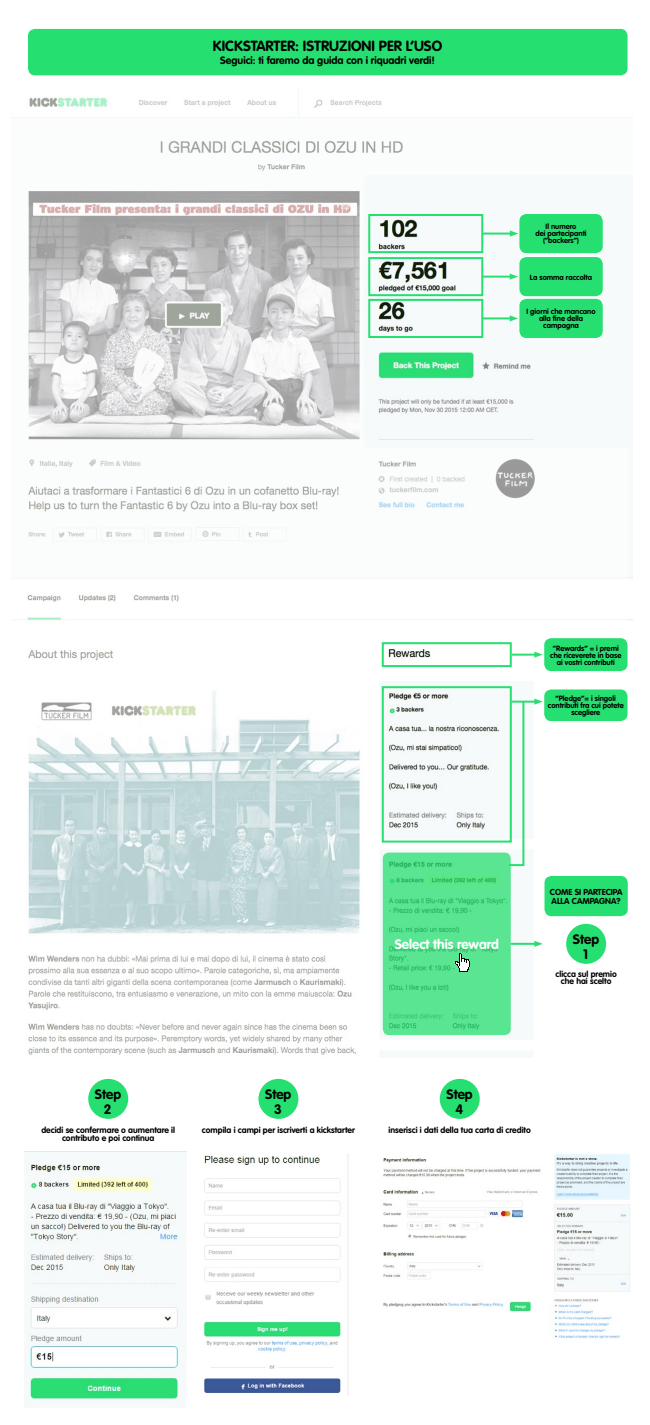
<style>
.page{position:relative;width:650px;height:1425px;background:#fff}
.page>*{position:absolute;margin:0;border:0;box-sizing:border-box;transform-origin:0 0}
.t1{font:700 14.5px "VAG Rounded Std";color:#000}
.t2{font:700 13.5px "VAG Rounded Std";color:#000}
.t3{font:700 13.5px "VAG Rounded Std";color:#fff}
.t4{font:700 10.5px "VAG Rounded Std";color:#000}
.t5{font:700 8.5px/9px "VAG Rounded Std";color:#000}
.t6{font:700 7.5px/7px "VAG Rounded Std";color:#000;text-align:center}
</style>
<div class="page">
<img style="left:368px;top:214px;width:264px;height:843px">
<div style="left:519px;top:214px;width:84px;height:39px;background:#25df70;border-radius:7px"></div>
<div style="left:28px;top:29px;width:600px;height:46px;background:#25df70;border-radius:7px"></div>
<div style="left:544px;top:638px;width:84px;height:33px;background:#25df70;border-radius:7px"></div>
<div style="left:544px;top:689px;width:84px;height:32px;background:#25df70;border-radius:7px"></div>
<div style="left:566px;top:924px;width:40px;height:40px;background:#25df70;border-radius:50%"></div>
<div style="left:88px;top:1079px;width:40px;height:40px;background:#25df70;border-radius:50%"></div>
<div style="left:258px;top:1079px;width:40px;height:40px;background:#25df70;border-radius:50%"></div>
<div style="left:440px;top:1079px;width:40px;height:40px;background:#25df70;border-radius:50%"></div>
<div style="left:545px;top:876px;width:83px;height:40px;background:#25df70;border-radius:7px"></div>
<div style="left:519px;top:257px;width:84px;height:39px;background:#25df70;border-radius:7px"></div>
<div style="left:519px;top:299px;width:84px;height:39px;background:#25df70;border-radius:7px"></div>
<hr style="left:482px;top:233px;width:31px;height:2px;background:#2ade73">
<svg style="left:510px;top:231px;width:8px;height:6px"></svg>
<hr style="left:512px;top:654px;width:26px;height:2px;background:#2ade73">
<svg style="left:534px;top:652px;width:9px;height:6px"></svg>
<hr style="left:511px;top:943px;width:27px;height:2px;background:#2ade73">
<svg style="left:534px;top:941px;width:9px;height:6px"></svg>
<hr style="left:511px;top:701px;width:27px;height:2px;background:#2ade73">
<svg style="left:534px;top:699px;width:9px;height:6px"></svg>
<hr style="left:482px;top:276px;width:31px;height:2px;background:#2ade73">
<svg style="left:510px;top:274px;width:8px;height:6px"></svg>
<hr style="left:482px;top:317px;width:31px;height:2px;background:#2ade73">
<svg style="left:510px;top:315px;width:8px;height:6px"></svg>
<div style="left:368px;top:214px;width:115px;height:39px;border:2px solid #25df70"></div>
<div style="left:368px;top:257px;width:115px;height:39px;border:2px solid #25df70"></div>
<div style="left:368px;top:299px;width:115px;height:39px;border:2px solid #25df70"></div>
<div style="left:382px;top:642px;width:130px;height:25px;border:2px solid #25df70"></div>
<div style="left:382px;top:686px;width:130px;height:157px;border:2px solid #25df70"></div>
<svg style="left:383px;top:853px;width:128px;height:182px;fill:#59e592"></svg>
<svg style="left:507px;top:700px;width:18px;height:167px"></svg>
<svg style="left:455px;top:954px;width:15px;height:18px"></svg>
<img style="left:25px;top:1151px;width:161px;height:254px">
<img style="left:203px;top:1155px;width:138px;height:238px">
<img style="left:383px;top:1154px;width:247px;height:185px">
<svg style="left:26px;top:191px;width:334px;height:864px"></svg>
<div style="left:364px;top:448px;width:264px;height:184px;background:#fff"></div>
<p class="t1" style="left:213px;top:38px;width:231px">KICKSTARTER: ISTRUZIONI PER L’USO</p>
<p class="t4" style="left:220px;top:54px;width:216px">Seguici: ti faremo da guida con i riquadri verdi!</p>
<p class="t6" style="left:546px;top:224px;width:32px">Il numero</p>
<p class="t6" style="left:535px;top:231px;width:53px">dei partecipanti (“backers”)</p>
<p class="t6" style="left:530px;top:274px;width:64px">La somma raccolta</p>
<p class="t6" style="left:526px;top:308px;width:71px">I giorni che mancano alla fine della campagna</p>
<p class="t2" style="left:95px;top:1086px;width:28px">Step</p>
<p class="t2" style="left:104px;top:1101px;width:9px">2</p>
<p class="t2" style="left:265px;top:1086px;width:28px">Step</p>
<p class="t2" style="left:274px;top:1101px;width:9px">3</p>
<p class="t6" style="left:550px;top:645px;width:73px">“Rewards” = i premi che riceverete in base ai vostri contributi</p>
<p class="t6" style="left:548px;top:695px;width:77px">“Pledge”= i singoli contributi fra cui potete scegliere</p>
<p class="t3" style="left:395px;top:936px;width:106px">Select this reward</p>
<p class="t2" style="left:446px;top:1086px;width:28px">Step</p>
<p class="t2" style="left:455px;top:1101px;width:9px">4</p>
<p class="t5" style="left:550px;top:888px;width:74px">COME SI PARTECIPA<br>ALLA CAMPAGNA?</p>
<p class="t2" style="left:573px;top:931px;width:28px">Step</p>
<p class="t2" style="left:583px;top:946px;width:6px">1</p>
<p class="t5" style="left:556px;top:970px;width:63px">clicca sul premio</p>
<p class="t5" style="left:561px;top:977px;width:52px">che hai scelto</p>
<p class="t5" style="left:41px;top:1126px;width:135px;line-height:8px;text-align:center">decidi se confermare o aumentare il contributo e poi continua</p>
<p class="t5" style="left:202px;top:1126px;width:154px">compila i campi per iscriverti a kickstarter</p>
<p class="t5" style="left:389px;top:1126px;width:144px">inserisci i dati della tua carta di credito</p>
</div>
